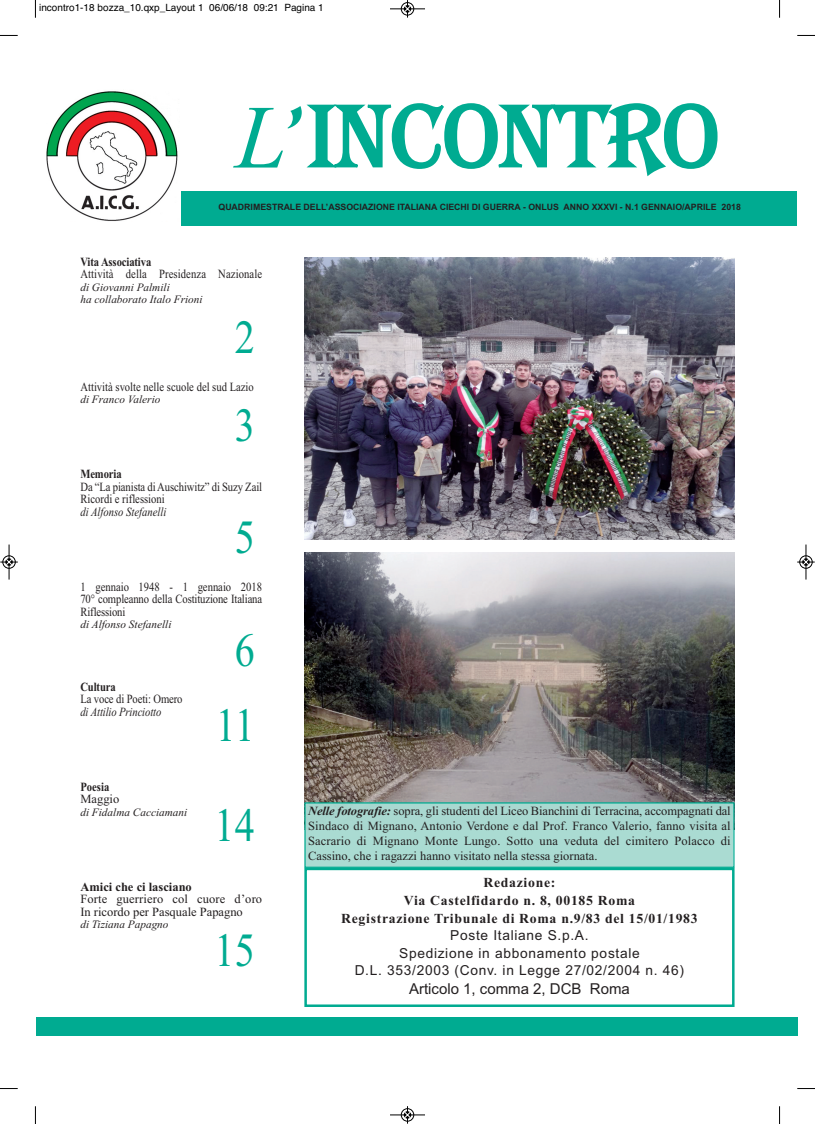
<style>
.page{position:relative;width:815px;height:1124px;background:#fff}
.page>*{position:absolute;margin:0;border:0;box-sizing:border-box;transform-origin:0 0}
.t1{font:90px "Algerian Bas D";color:#00ab91}
.t2{font:47.5px "Times New Roman";color:#00ab91;scale:.85 1}
.t3{font:15px "Arial";color:#231f20}
.t4{font:13.75px/17.5px "Arial";letter-spacing:.05em;color:#231f20;text-align:center}
.t5{font:700 13.75px/17.9px "Times New Roman";letter-spacing:.05em;color:#231f20;text-align:center}
.t6{font:12.5px/15px "Times New Roman";color:#231f20}
.t7{font:12.5px/12.5px "Times New Roman";color:#231f20;scale:.85 1}
.t8{font:italic 12.5px "Times New Roman";letter-spacing:-.005em;color:#231f20;scale:.85 1}
.t9{font:700 12.5px "Times New Roman";letter-spacing:-.01em;color:#231f20;scale:.85 1}
.t10{font:700 12.5px "Times New Roman";letter-spacing:-.01em;color:#231f20}
.t11{font:italic 11.25px/12.5px "Times New Roman";color:#231f20}
.t12{font:10px "Helvetica";color:#000}
.t13{font:700 8.75px "Arial";color:#231f20}
.s1{font-family:"Times New Roman";font-style:italic}
.s2{font-weight:700;font-style:italic}
</style>
<div class="page">
<div style="left:181px;top:191px;width:616px;height:34px;background:#00ab91"></div>
<img style="left:46px;top:91px;width:132px;height:130px">
<div style="left:36px;top:1017px;width:761px;height:18px;background:#00ab91"></div>
<div style="left:304px;top:867px;width:431px;height:139px;border:2px solid #00ab91"></div>
<img style="left:304px;top:552px;width:431px;height:250px">
<div style="left:306px;top:829px;width:427px;height:37px;background:#aadbd2"></div>
<div style="left:304px;top:802px;width:431px;height:65px;border:1px solid #00ab91"></div>
<img style="left:304px;top:258px;width:431px;height:282px">
<svg style="left:35px;top:0;width:1px;height:18px"></svg>
<svg style="left:0;top:35px;width:18px;height:1px"></svg>
<svg style="left:779px;top:0;width:1px;height:18px"></svg>
<svg style="left:797px;top:35px;width:18px;height:1px"></svg>
<svg style="left:35px;top:1106px;width:1px;height:17px"></svg>
<svg style="left:0;top:1088px;width:18px;height:1px"></svg>
<svg style="left:779px;top:1106px;width:1px;height:17px"></svg>
<svg style="left:797px;top:1088px;width:18px;height:1px"></svg>
<div style="left:401px;top:2px;width:13px;height:14px;border:1px solid #fff;border-radius:50%"></div>
<hr style="left:390px;top:9px;width:35px;height:1px;background:#000">
<div style="left:401px;top:2px;width:13px;height:13px;border:1px solid #000;border-radius:50%"></div>
<svg style="left:404px;top:0;width:7px;height:18px"></svg>
<hr style="left:390px;top:1114px;width:35px;height:1px;background:#000">
<div style="left:401px;top:1108px;width:13px;height:13px;border:1px solid #000;border-radius:50%"></div>
<svg style="left:404px;top:1106px;width:7px;height:17px"></svg>
<div style="left:2px;top:555px;width:14px;height:13px;border:1px solid #fff;border-radius:50%"></div>
<hr style="left:9px;top:544px;width:1px;height:35px;background:#000">
<div style="left:3px;top:555px;width:12px;height:13px;border:1px solid #000;border-radius:50%"></div>
<svg style="left:0;top:558px;width:18px;height:7px"></svg>
<div style="left:799px;top:555px;width:14px;height:13px;border:1px solid #fff;border-radius:50%"></div>
<hr style="left:806px;top:544px;width:1px;height:35px;background:#000">
<div style="left:800px;top:555px;width:12px;height:13px;border:1px solid #000;border-radius:50%"></div>
<svg style="left:797px;top:558px;width:18px;height:7px"></svg>
<p class="t12" style="left:39px;top:2px;width:286px">incontro1-18 bozza_10.qxp_Layout 1 06/06/18 09:21 Pagina 1</p>
<h1 class="t1" style="left:236px;top:82px;width:485px"><span class="s1">L</span>’INCONTRO</h1>
<p class="t13" style="left:219px;top:202px;width:524px">QUADRIMESTRALE DELL’ASSOCIAZIONE ITALIANA CIECHI DI GUERRA - ONLUS ANNO XXXVI - N.1 GENNAIO/APRILE 2018</p>
<p class="t9" style="left:80px;top:254px;width:85px">Vita Associativa</p>
<p class="t7" style="left:80px;top:267px;width:215px">Attività della Presidenza Nazionale</p>
<p class="t11" style="left:80px;top:280px;width:124px">di Giovanni Palmili<br>ha collaborato Italo Frioni</p>
<h2 class="t2" style="left:235px;top:309px;width:25px">2</h2>
<p class="t7" style="left:80px;top:380px;width:206px">Attività svolte nelle scuole del sud Lazio</p>
<p class="t11" style="left:80px;top:393px;width:81px">di Franco Valerio</p>
<h2 class="t2" style="left:235px;top:396px;width:25px">3</h2>
<p class="t9" style="left:80px;top:466px;width:50px">Memoria</p>
<p class="t7" style="left:80px;top:480px;width:215px">Da “La pianista di Auschiwitz” di Suzy Zail<br>Ricordi e riflessioni</p>
<p class="t8" style="left:80px;top:504px;width:103px">di Alfonso Stefanelli</p>
<h2 class="t2" style="left:235px;top:509px;width:25px">5</h2>
<p class="t7" style="left:80px;top:580px;width:215px;text-align:justify">1 gennaio 1948 - 1 gennaio 2018<br>70° compleanno della Costituzione Italiana Riflessioni</p>
<p class="t11" style="left:80px;top:618px;width:93px">di Alfonso Stefanelli</p>
<h2 class="t2" style="left:235px;top:621px;width:25px">6</h2>
<p class="t9" style="left:80px;top:679px;width:43px">Cultura</p>
<p class="t7" style="left:80px;top:692px;width:122px">La voce di Poeti: Omero</p>
<p class="t8" style="left:80px;top:704px;width:97px">di Attilio Princiotto</p>
<h2 class="t2" style="left:216px;top:696px;width:47px">11</h2>
<p class="t9" style="left:80px;top:779px;width:36px">Poesia</p>
<p class="t6" style="left:80px;top:791px;width:40px">Maggio</p>
<p class="t11" style="left:80px;top:805px;width:108px">di Fidalma Cacciamani</p>
<h2 class="t2" style="left:214px;top:796px;width:49px">14</h2>
<p class="t10" style="left:80px;top:879px;width:113px">Amici che ci lasciano</p>
<p class="t6" style="left:80px;top:892px;width:183px;line-height:12.5px">Forte guerriero col cuore d’oro<br>In ricordo per Pasquale Papagno</p>
<p class="t11" style="left:80px;top:918px;width:90px">di Tiziana Papagno</p>
<h2 class="t2" style="left:214px;top:921px;width:49px">15</h2>
<p class="t6" style="left:308px;top:802px;width:424px;text-align:justify"><span class="s2">Nelle fotografie:</span> sopra, gli studenti del Liceo Bianchini di Terracina, accompagnati dal Sindaco di Mignano, Antonio Verdone e dal Prof. Franco Valerio, fanno visita al Sacrario di Mignano Monte Lungo. Sotto una veduta del cimitero Polacco di Cassino, che i ragazzi hanno visitato nella stessa giornata.</p>
<p class="t5" style="left:341px;top:873px;width:358px">Redazione:<br>Via Castelfidardo n. 8, 00185 Roma<br>Registrazione Tribunale di Roma n.9/83 del 15/01/1983</p>
<p class="t4" style="left:355px;top:926px;width:331px">Poste Italiane S.p.A.<br>Spedizione in abbonamento postale<br>D.L. 353/2003 (Conv. in Legge 27/02/2004 n. 46)</p>
<p class="t3" style="left:409px;top:979px;width:222px">Articolo 1, comma 2, DCB Roma</p>
</div>
